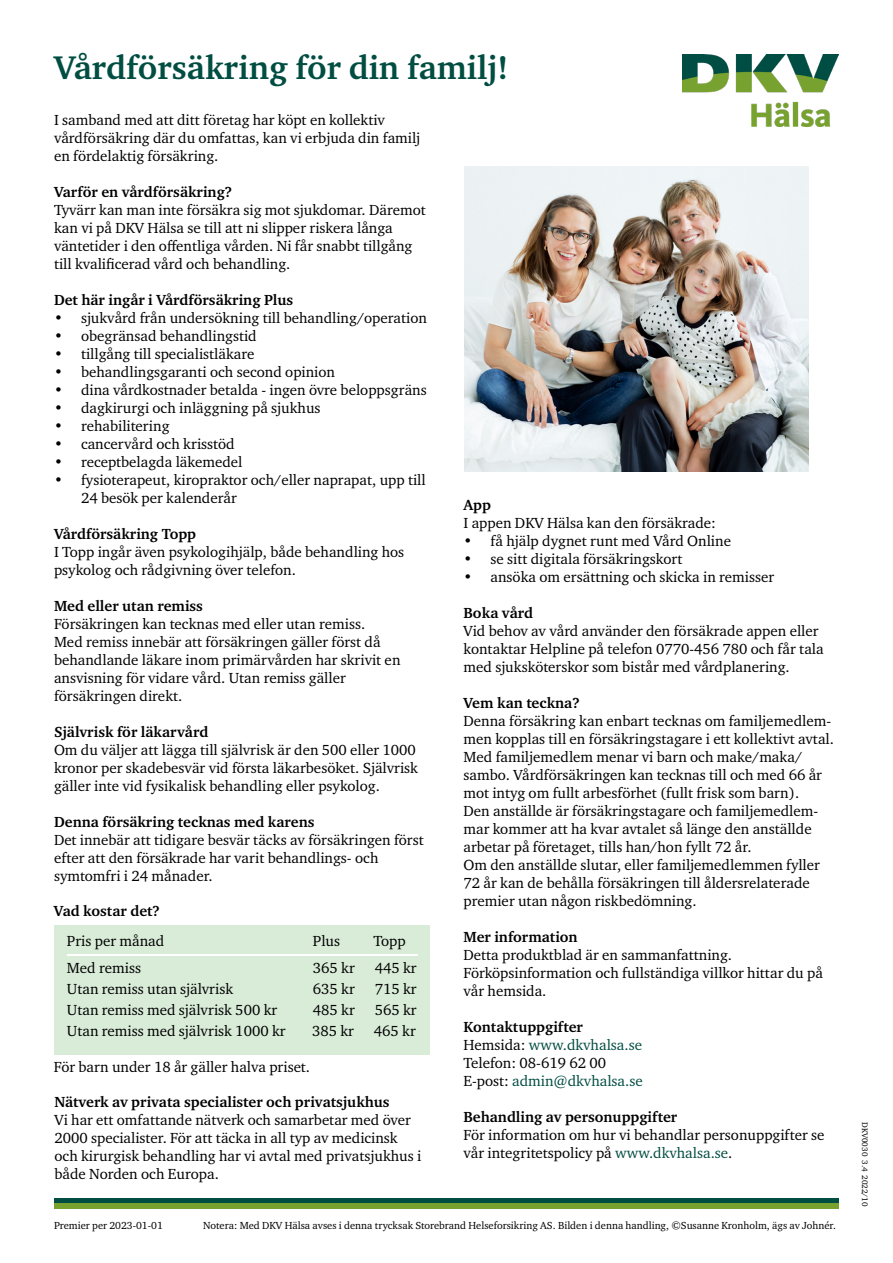
<style>
.page{position:relative;width:893px;height:1263px;background:#fff}
.page>*{position:absolute;margin:0;border:0;box-sizing:border-box;transform-origin:0 0}
.t1{font:700 33.6px "Charter ITC Std";color:#004d42}
.t2{font:15px/18px "Charter ITC Std";color:#000001}
.t3{font:700 15px "Charter ITC Std";color:#000001}
.t4{font:15px "Charter ITC Std";color:#004d42}
.t5{font:10.5px "Charter ITC Std";color:#000001}
.t6{font:8.25px "Charter ITC Std";color:#000001}
.s1{color:#000001}
.s2{color:#004d42}
</style>
<div class="page">
<img style="left:683px;top:54px;width:155px;height:72px">
<div style="left:54px;top:925px;width:375px;height:129px;background:#d9ecd8"></div>
<img style="left:465px;top:166px;width:344px;height:305px">
<div style="left:54px;top:1198px;width:785px;height:5px;background:#004d42"></div>
<div style="left:54px;top:1203px;width:785px;height:5px;background:#78a22d"></div>
<hr style="left:67px;top:954px;width:350px;height:2px;background:#fff">
<p class="t1" style="left:54px;top:47px;width:456px">Vårdförsäkring för din familj!</p>
<p class="t2" style="left:54px;top:110px;width:332px">I samband med att ditt företag har köpt en kollektiv</p>
<p class="t2" style="left:54px;top:128px;width:368px">vårdförsäkring där du omfattas, kan vi erbjuda din familj en fördelaktig försäkring.</p>
<p class="t3" style="left:54px;top:182px;width:180px">Varför en vårdförsäkring?</p>
<p class="t2" style="left:54px;top:200px;width:373px">Tyvärr kan man inte försäkra sig mot sjukdomar. Däremot kan vi på DKV Hälsa se till att ni slipper riskera långa</p>
<p class="t2" style="left:54px;top:236px;width:360px">väntetider i den offentliga vården. Ni får snabbt tillgång till kvalificerad vård och behandling.</p>
<p class="t3" style="left:54px;top:290px;width:241px">Det här ingår i Vårdförsäkring Plus</p>
<p class="t2" style="left:54px;top:308px;width:375px">• sjukvård från undersökning till behandling/operation</p>
<p class="t2" style="left:54px;top:326px;width:204px">• obegränsad behandlingstid</p>
<p class="t2" style="left:54px;top:344px;width:202px">• tillgång till specialistläkare</p>
<p class="t2" style="left:54px;top:362px;width:283px">• behandlingsgaranti och second opinion</p>
<p class="t2" style="left:54px;top:380px;width:374px">• dina vårdkostnader betalda - ingen övre beloppsgräns</p>
<p class="t2" style="left:54px;top:398px;width:268px">• dagkirurgi och inläggning på sjukhus</p>
<p class="t2" style="left:54px;top:416px;width:117px">• rehabilitering</p>
<p class="t2" style="left:54px;top:434px;width:182px">• cancervård och krisstöd</p>
<p class="t2" style="left:54px;top:452px;width:190px">• receptbelagda läkemedel</p>
<p class="t2" style="left:81px;top:470px;width:346px;text-indent:-27px">• fysioterapeut, kiropraktor och/eller naprapat, upp till<br>24 besök per kalenderår</p>
<p class="t3" style="left:54px;top:524px;width:144px">Vårdförsäkring Topp</p>
<p class="t2" style="left:54px;top:542px;width:352px">I Topp ingår även psykologihjälp, både behandling hos psykolog och rådgivning över telefon.</p>
<p class="t3" style="left:54px;top:596px;width:150px">Med eller utan remiss</p>
<p class="t2" style="left:54px;top:614px;width:313px">Försäkringen kan tecknas med eller utan remiss.</p>
<p class="t2" style="left:54px;top:632px;width:348px">Med remiss innebär att försäkringen gäller först då behandlande läkare inom primärvården har skrivit en ansvisning för vidare vård. Utan remiss gäller</p>
<p class="t2" style="left:54px;top:686px;width:130px">försäkringen direkt.</p>
<p class="t3" style="left:54px;top:722px;width:156px">Självrisk för läkarvård</p>
<p class="t2" style="left:54px;top:740px;width:366px">Om du väljer att lägga till självrisk är den 500 eller 1000 kronor per skadebesvär vid första läkarbesöket. Självrisk gäller inte vid fysikalisk behandling eller psykolog.</p>
<p class="t3" style="left:54px;top:812px;width:262px">Denna försäkring tecknas med karens</p>
<p class="t2" style="left:54px;top:830px;width:371px">Det innebär att tidigare besvär täcks av försäkringen först efter att den försäkrade har varit behandlings- och</p>
<p class="t2" style="left:54px;top:866px;width:160px">symtomfri i 24 månader.</p>
<p class="t3" style="left:54px;top:901px;width:107px">Vad kostar det?</p>
<p class="t2" style="left:67px;top:932px;width:99px">Pris per månad</p>
<p class="t2" style="left:313px;top:932px;width:29px">Plus</p>
<p class="t2" style="left:373px;top:932px;width:34px">Topp</p>
<p class="t2" style="left:67px;top:959px;width:76px">Med remiss</p>
<p class="t2" style="left:313px;top:959px;width:43px">365 kr</p>
<p class="t2" style="left:375px;top:959px;width:43px">445 kr</p>
<p class="t2" style="left:67px;top:980px;width:168px">Utan remiss utan självrisk</p>
<p class="t2" style="left:313px;top:980px;width:43px">635 kr</p>
<p class="t2" style="left:375px;top:980px;width:43px">715 kr</p>
<p class="t2" style="left:67px;top:1001px;width:212px">Utan remiss med självrisk 500 kr</p>
<p class="t2" style="left:313px;top:1001px;width:43px">485 kr</p>
<p class="t2" style="left:375px;top:1001px;width:43px">565 kr</p>
<p class="t2" style="left:67px;top:1022px;width:220px">Utan remiss med självrisk 1000 kr</p>
<p class="t2" style="left:312px;top:1022px;width:43px">385 kr</p>
<p class="t2" style="left:374px;top:1022px;width:43px">465 kr</p>
<p class="t2" style="left:54px;top:1058px;width:258px">För barn under 18 år gäller halva priset.</p>
<p class="t3" style="left:54px;top:1092px;width:337px">Nätverk av privata specialister och privatsjukhus</p>
<p class="t2" style="left:54px;top:1110px;width:368px">Vi har ett omfattande nätverk och samarbetar med över 2000 specialister. För att täcka in all typ av medicinsk och kirurgisk behandling har vi avtal med privatsjukhus i både Norden och Europa.</p>
<p class="t3" style="left:463px;top:495px;width:29px">App</p>
<p class="t2" style="left:463px;top:513px;width:254px">I appen DKV Hälsa kan den försäkrade:</p>
<p class="t2" style="left:463px;top:531px;width:269px">• få hjälp dygnet runt med Vård Online</p>
<p class="t2" style="left:463px;top:549px;width:221px">• se sitt digitala försäkringskort</p>
<p class="t2" style="left:463px;top:567px;width:312px">• ansöka om ersättning och skicka in remisser</p>
<p class="t3" style="left:463px;top:603px;width:71px">Boka vård</p>
<p class="t2" style="left:463px;top:621px;width:362px">Vid behov av vård använder den försäkrade appen eller kontaktar Helpline på telefon 0770-456 780 och får tala med sjuksköterskor som bistår med vårdplanering.</p>
<p class="t3" style="left:463px;top:693px;width:118px">Vem kan teckna?</p>
<p class="t2" style="left:463px;top:711px;width:372px">Denna försäkring kan enbart tecknas om familjemedlem&shy;men kopplas till en försäkringstagare i ett kollektivt avtal.</p>
<p class="t2" style="left:463px;top:747px;width:340px">Med familjemedlem menar vi barn och make/maka/</p>
<p class="t2" style="left:463px;top:765px;width:360px">sambo. Vårdförsäkringen kan tecknas till och med 66 år mot intyg om fullt arbesförhet (fullt frisk som barn).</p>
<p class="t2" style="left:463px;top:801px;width:356px">Den anställde är försäkringstagare och familjemedlem&shy;mar kommer att ha kvar avtalet så länge den anställde arbetar på företaget, tills han/hon fyllt 72 år.</p>
<p class="t2" style="left:463px;top:855px;width:358px">Om den anställde slutar, eller familjemedlemmen fyller<br>72 år kan de behålla försäkringen till åldersrelaterade premier utan någon riskbedömning.</p>
<p class="t3" style="left:463px;top:927px;width:116px">Mer information</p>
<p class="t2" style="left:463px;top:945px;width:270px">Detta produktblad är en sammanfattning.</p>
<p class="t2" style="left:463px;top:963px;width:361px">Förköpsinformation och fullständiga villkor hittar du på vår hemsida.</p>
<p class="t3" style="left:463px;top:1017px;width:121px">Kontaktuppgifter</p>
<p class="t4" style="left:463px;top:1035px;width:180px"><span class="s1">Hemsida:</span> www.dkvhalsa.se</p>
<p class="t2" style="left:463px;top:1053px;width:144px">Telefon: 08-619 62 00</p>
<p class="t4" style="left:463px;top:1071px;width:181px"><span class="s1">E-post:</span> admin@dkvhalsa.se</p>
<p class="t3" style="left:463px;top:1107px;width:215px">Behandling av personuppgifter</p>
<p class="t2" style="left:463px;top:1125px;width:362px">För information om hur vi behandlar personuppgifter se vår integritetspolicy på <span class="s2">www.dkvhalsa.se</span>.</p>
<p class="t5" style="left:54px;top:1219px;width:110px">Premier per 2023-01-01</p>
<p class="t5" style="left:203px;top:1219px;width:634px">Notera: Med DKV Hälsa avses i denna trycksak Storebrand Helseforsikring AS. Bilden i denna handling, ©Susanne Kronholm, ägs av Johnér.</p>
<p class="t6" style="left:870px;top:1122px;width:86px;rotate:90deg">DKV0030 3.4 2022/10</p>
</div>
